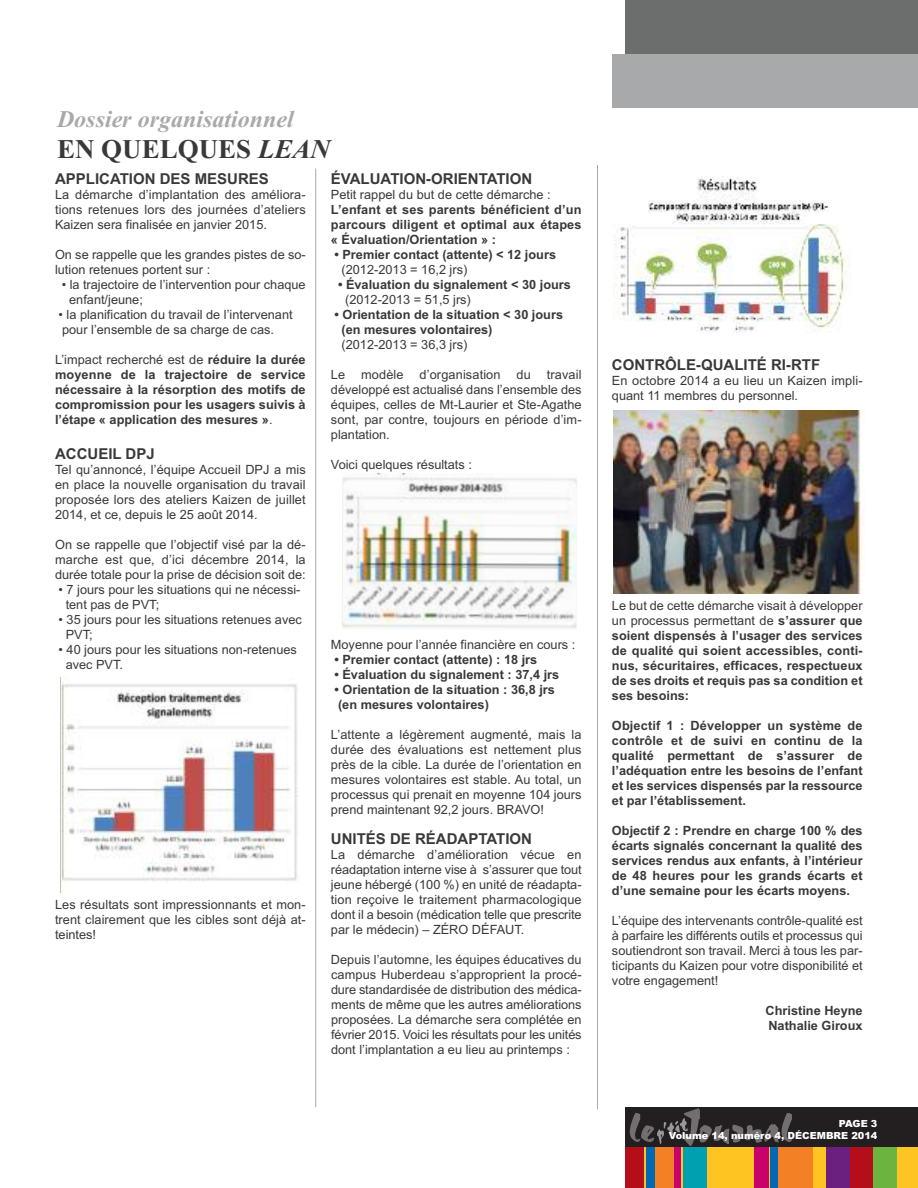
<style>
.page{position:relative;width:918px;height:1188px;background:#fff}
.page>*{position:absolute;margin:0;border:0;box-sizing:border-box;transform-origin:0 0}
.t1{font:700 27px "Times New Roman";color:#39383a}
.t2{font:italic 700 24px "Times New Roman";color:#a8a9aa}
.t3{font:700 15px "Arial";color:#39383a}
.t4{font:12.75px/15px "Arial";color:#39383a;text-align:justify}
.t5{font:700 12.75px/15px "Arial";color:#39383a;text-align:justify}
.t6{font:900 9.75px/11.7px "Arial";color:#fff;text-align:right}
.s1{font-style:italic}
.s2{font-weight:400}
</style>
<div class="page">
<hr style="left:315px;top:169px;width:1px;height:938px;background:#a8a9aa">
<hr style="left:597px;top:165px;width:1px;height:944px;background:#a8a9aa">
<div style="left:626px;top:1107px;width:292px;height:81px;background:#231f20"></div>
<svg style="left:630px;top:1108px;width:162px;height:38px"></svg>
<div style="left:626px;top:1147px;width:292px;height:41px;background:#fec422"></div>
<div style="left:626px;top:1147px;width:18px;height:41px;background:#b50e1a"></div>
<div style="left:646px;top:1147px;width:9px;height:41px;background:#0168b3"></div>
<div style="left:655px;top:1147px;width:19px;height:41px;background:#f48026"></div>
<div style="left:674px;top:1147px;width:7px;height:41px;background:#ca016c"></div>
<div style="left:683px;top:1147px;width:23px;height:41px;background:#00a0b0"></div>
<div style="left:754px;top:1147px;width:15px;height:41px;background:#ca016c"></div>
<div style="left:770px;top:1147px;width:8px;height:41px;background:#0168b3"></div>
<div style="left:778px;top:1147px;width:35px;height:41px;background:#f48026"></div>
<div style="left:827px;top:1147px;width:23px;height:41px;background:#6b1f7e"></div>
<div style="left:850px;top:1147px;width:24px;height:41px;background:#b50e1a"></div>
<div style="left:874px;top:1147px;width:23px;height:41px;background:#6cb43f"></div>
<div style="left:626px;top:0;width:292px;height:54px;background:#6c6d6d"></div>
<div style="left:612px;top:54px;width:306px;height:54px;background:#a8a9aa"></div>
<img style="left:61px;top:677px;width:237px;height:215px">
<img style="left:342px;top:473px;width:235px;height:156px">
<img style="left:613px;top:176px;width:237px;height:157px">
<img style="left:613px;top:410px;width:250px;height:184px">
<h2 class="t2" style="left:57px;top:105px;width:238px">Dossier organisationnel</h2>
<h1 class="t1" style="left:57px;top:133px;width:275px">EN QUELQUES <span class="s1">LEAN</span></h1>
<p class="t3" style="left:55px;top:170px;width:215px">APPLICATION DES MESURES</p>
<p class="t4" style="left:55px;top:188px;width:252px">La démarche d’implantation des améliora&shy;tions retenues lors des journées d’ateliers Kaizen sera finalisée en janvier 2015.</p>
<p class="t4" style="left:55px;top:248px;width:252px">On se rappelle que les grandes pistes de so&shy;lution retenues portent sur :</p>
<p class="t4" style="left:69px;top:278px;width:238px;text-indent:-7px">• la trajectoire de l’intervention pour chaque enfant/jeune;</p>
<p class="t4" style="left:59px;top:308px;width:236px">• la planification du travail de l’intervenant pour l’ensemble de sa charge de cas.</p>
<p class="t5" style="left:55px;top:353px;width:252px"><span class="s2">L’impact recherché est de</span> réduire la durée moyenne de la trajectoire de service nécessaire à la résorption des motifs de compromission pour les usagers suivis à l’étape « application des mesures »<span class="s2">.</span></p>
<p class="t3" style="left:55px;top:445px;width:101px">ACCUEIL DPJ</p>
<p class="t4" style="left:55px;top:462px;width:252px">Tel qu’annoncé, l’équipe Accueil DPJ a mis en place la nouvelle organisation du travail proposée lors des ateliers Kaizen de juillet 2014, et ce, depuis le 25 août 2014.</p>
<p class="t4" style="left:55px;top:537px;width:252px">On se rappelle que l’objectif visé par la dé&shy;marche est que, d’ici décembre 2014, la durée totale pour la prise de décision soit de:</p>
<p class="t4" style="left:66px;top:582px;width:236px;text-indent:-7px">• 7 jours pour les situations qui ne nécessi&shy;tent pas de PVT;</p>
<p class="t4" style="left:66px;top:612px;width:238px;text-indent:-7px">• 35 jours pour les situations retenues avec<br>PVT;</p>
<p class="t4" style="left:66px;top:642px;width:233px;text-indent:-7px">• 40 jours pour les situations non-retenues avec PVT.</p>
<p class="t3" style="left:331px;top:170px;width:203px">ÉVALUATION-ORIENTATION</p>
<p class="t4" style="left:331px;top:188px;width:221px">Petit rappel du but de cette démarche :</p>
<p class="t5" style="left:331px;top:203px;width:252px">L’enfant et ses parents bénéficient d’un parcours diligent et optimal aux étapes « Évaluation/Orientation » :</p>
<p class="t5" style="left:334px;top:248px;width:223px">• Premier contact (attente) &lt; 12 jours</p>
<p class="t4" style="left:342px;top:263px;width:127px">(2012-2013 = 16,2 jrs)</p>
<p class="t5" style="left:338px;top:278px;width:234px">• Évaluation du signalement &lt; 30 jours</p>
<p class="t4" style="left:345px;top:293px;width:127px">(2012-2013 = 51,5 jrs)</p>
<p class="t5" style="left:342px;top:308px;width:223px;text-indent:-7px">• Orientation de la situation &lt; 30 jours (en mesures volontaires)</p>
<p class="t4" style="left:342px;top:338px;width:127px">(2012-2013 = 36,3 jrs)</p>
<p class="t4" style="left:331px;top:368px;width:16px">Le</p>
<p class="t4" style="left:361px;top:368px;width:44px">modèle</p>
<p class="t4" style="left:420px;top:368px;width:83px">d’organisation</p>
<p class="t4" style="left:517px;top:368px;width:16px">du</p>
<p class="t4" style="left:331px;top:368px;width:252px;text-indent:216px">travail développé est actualisé dans l’ensemble des équipes, celles de Mt-Laurier et Ste-Agathe sont, par contre, toujours en période d’im&shy;plantation.</p>
<p class="t4" style="left:331px;top:458px;width:143px">Voici quelques résultats :</p>
<p class="t4" style="left:331px;top:638px;width:246px">Moyenne pour l’année financière en cours :</p>
<p class="t5" style="left:334px;top:653px;width:204px">• Premier contact (attente) : 18 jrs</p>
<p class="t5" style="left:334px;top:668px;width:226px">• Évaluation du signalement : 37,4 jrs</p>
<p class="t5" style="left:334px;top:683px;width:222px">• Orientation de la situation : 36,8 jrs (en mesures volontaires)</p>
<p class="t4" style="left:331px;top:728px;width:252px">L’attente a légèrement augmenté, mais la durée des évaluations est nettement plus près de la cible. La durée de l’orientation en mesures volontaires est stable. Au total, un processus qui prenait en moyenne 104 jours prend maintenant 92,2 jours. BRAVO!</p>
<p class="t3" style="left:331px;top:830px;width:203px">UNITÉS DE RÉADAPTATION</p>
<p class="t4" style="left:331px;top:848px;width:252px">La démarche d’amélioration vécue en réadaptation interne vise à s’assurer que tout jeune hébergé (100 %) en unité de réadapta&shy;tion reçoive le traitement pharmacologique dont il a besoin (médication telle que prescrite par le médecin) – ZÉRO DÉFAUT.</p>
<p class="t4" style="left:331px;top:953px;width:252px">Depuis l’automne, les équipes éducatives du campus Huberdeau s’approprient la procé&shy;dure standardisée de distribution des médica&shy;ments de même que les autres améliorations proposées. La démarche sera complétée en février 2015. Voici les résultats pour les unités dont l’implantation a eu lieu au printemps :</p>
<p class="t4" style="left:55px;top:897px;width:252px">Les résultats sont impressionnants et mon&shy;trent clairement que les cibles sont déjà at&shy;teintes!</p>
<p class="t3" style="left:612px;top:356px;width:210px">CONTRÔLE-QUALITÉ RI-RTF</p>
<p class="t4" style="left:612px;top:373px;width:252px">En octobre 2014 a eu lieu un Kaizen impli&shy;quant 11 membres du personnel.</p>
<p class="t5" style="left:612px;top:598px;width:252px"><span class="s2">Le but de cette démarche visait à développer un processus permettant de</span> s’assurer que soient dispensés à l’usager des services de qualité qui soient accessibles, conti&shy;nus, sécuritaires, efficaces, respectueux de ses droits et requis pas sa condition et ses besoins:</p>
<p class="t5" style="left:612px;top:718px;width:252px">Objectif 1 : Développer un système de contrôle et de suivi en continu de la qualité permettant de s’assurer de l’adéquation entre les besoins de l’enfant et les services dispensés par la ressource et par l’établissement.</p>
<p class="t5" style="left:612px;top:823px;width:252px">Objectif 2 : Prendre en charge 100 % des écarts signalés concernant la qualité des services rendus aux enfants, à l’intérieur de 48 heures pour les grands écarts et d’une semaine pour les écarts moyens.</p>
<p class="t4" style="left:612px;top:913px;width:252px">L’équipe des intervenants contrôle-qualité est à parfaire les différents outils et processus qui soutiendront son travail. Merci à tous les par&shy;ticipants du Kaizen pour votre disponibilité et votre engagement!</p>
<p class="t5" style="left:766px;top:1003px;width:99px">Christine Heyne<br>Nathalie Giroux</p>
<p class="t6" style="left:669px;top:1118px;width:210px">PAGE 3<br>Volume 14, numéro 4, DÉCEMBRE 2014</p>
</div>
